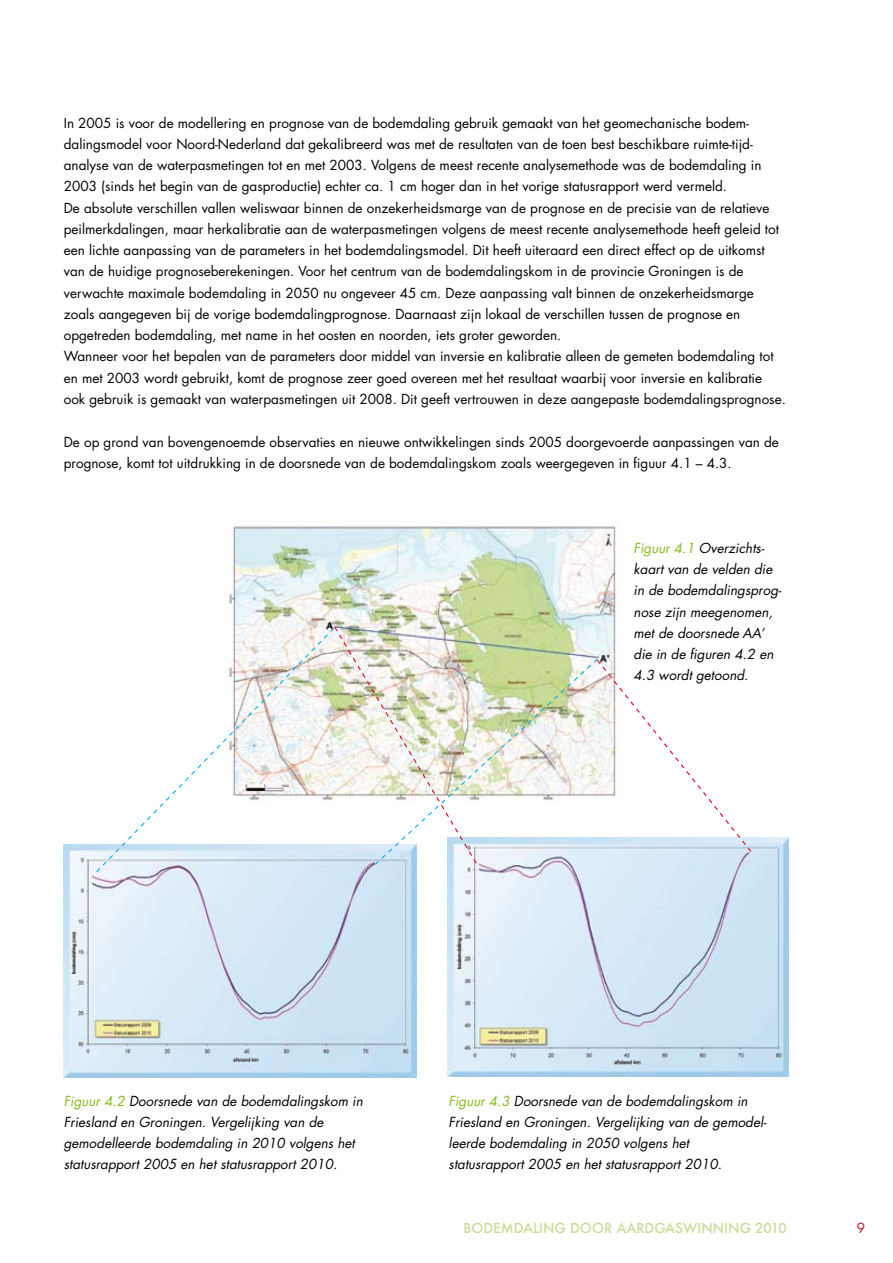
<style>
.page{position:relative;width:893px;height:1263px;background:#fff}
.page>*{position:absolute;margin:0;border:0;box-sizing:border-box;transform-origin:0 0}
.t1{font:13.5px/21.3px "Futura";color:#000}
.t2{font:italic 13.5px/21.3px "Futura";color:#000}
.t3{font:500 13.5px "Futura";color:#c9dc99}
.t4{font:13.5px "Futura";color:#b51621}
.s1{color:#86b918}
</style>
<div class="page">
<img style="left:228px;top:520px;width:388px;height:139px">
<img style="left:64px;top:845px;width:353px;height:232px">
<img style="left:448px;top:838px;width:341px;height:239px">
<svg style="left:599px;top:659px;width:153px;height:194px"></svg>
<svg style="left:95px;top:627px;width:240px;height:246px"></svg>
<svg style="left:374px;top:657px;width:225px;height:209px"></svg>
<img style="left:333px;top:626px;width:145px;height:239px">
<p class="t1" style="left:64px;top:112px;width:723px">In 2005 is voor de modellering en prognose van de bodemdaling gebruik gemaakt van het geomechanische bodem&shy;dalingsmodel voor Noord-Nederland dat gekalibreerd was met de resultaten van de toen best beschikbare ruimte-tijd&shy;analyse van de waterpasmetingen tot en met 2003. Volgens de meest recente analysemethode was de bodemdaling in 2003 (sinds het begin van de gasproductie) echter ca. 1 cm hoger dan in het vorige statusrapport werd vermeld.<br>De absolute verschillen vallen weliswaar binnen de onzekerheidsmarge van de prognose en de precisie van de relatieve peilmerkdalingen, maar herkalibratie aan de waterpasmetingen volgens de meest recente analysemethode heeft geleid tot een lichte aanpassing van de parameters in het bodemdalingsmodel. Dit heeft uiteraard een direct effect op de uitkomst van de huidige prognoseberekeningen. Voor het centrum van de bodemdalingskom in de provincie Groningen is de verwachte maximale bodemdaling in 2050 nu ongeveer 45 cm. Deze aanpassing valt binnen de onzekerheidsmarge zoals aangegeven bij de vorige bodemdalingprognose. Daarnaast zijn lokaal de verschillen tussen de prognose en opgetreden bodemdaling, met name in het oosten en noorden, iets groter geworden.<br>Wanneer voor het bepalen van de parameters door middel van inversie en kalibratie alleen de gemeten bodemdaling tot en met 2003 wordt gebruikt, komt de prognose zeer goed overeen met het resultaat waarbij voor inversie en kalibratie ook gebruik is gemaakt van waterpasmetingen uit 2008. Dit geeft vertrouwen in deze aangepaste bodemdalingsprognose.</p>
<p class="t1" style="left:64px;top:431px;width:717px">De op grond van bovengenoemde observaties en nieuwe ontwikkelingen sinds 2005 doorgevoerde aanpassingen van de prognose, komt tot uitdrukking in de doorsnede van de bodemdalingskom zoals weergegeven in figuur 4.1 – 4.3.</p>
<p class="t2" style="left:634px;top:537px;width:149px"><span class="s1">Figuur 4.1</span> Overzichts&shy;kaart van de velden die in de bodemdalingsprog&shy;nose zijn meegenomen, met de doorsnede AA’ die in de figuren 4.2 en<br>4.3 wordt getoond.</p>
<p class="t2" style="left:64px;top:1090px;width:301px"><span class="s1">Figuur 4.2</span> Doorsnede van de bodemdalingskom in Friesland en Groningen. Vergelijking van de gemodelleerde bodemdaling in 2010 volgens het statusrapport 2005 en het statusrapport 2010.</p>
<p class="t2" style="left:449px;top:1090px;width:319px"><span class="s1">Figuur 4.3</span> Doorsnede van de bodemdalingskom in Friesland en Groningen. Vergelijking van de gemodel&shy;leerde bodemdaling in 2050 volgens het statusrapport 2005 en het statusrapport 2010.</p>
<p class="t3" style="left:463px;top:1219px;width:49px">BODEMDA</p>
<p class="t3" style="left:533px;top:1219px;width:122px">LING DOOR AARDGAS</p>
<p class="t3" style="left:683px;top:1219px;width:105px">WINNING 2010</p>
<p class="t4" style="left:857px;top:1219px;width:10px">9</p>
</div>
